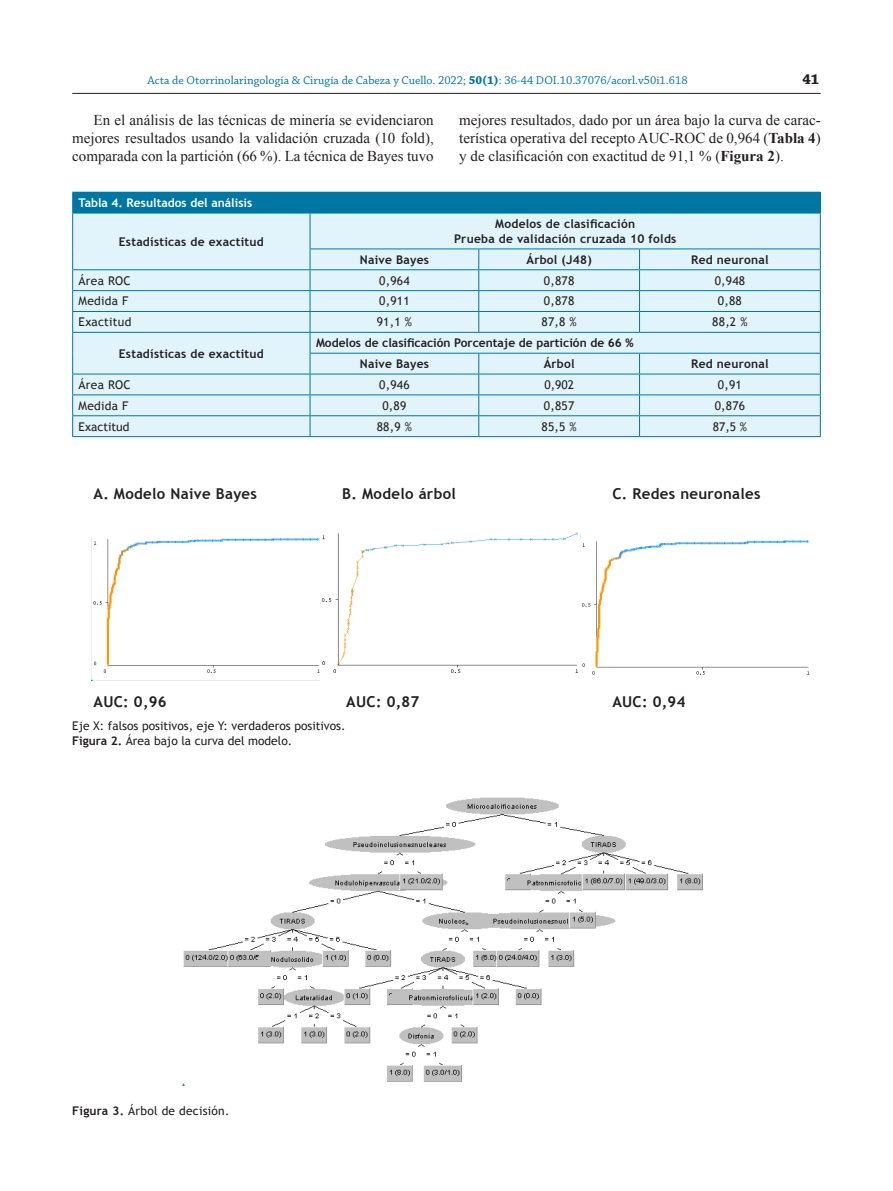
<style>
.page{position:relative;width:893px;height:1191px;background:#fff}
.page>*{position:absolute;margin:0;border:0;box-sizing:border-box;transform-origin:0 0}
.TEXTO_GENERAL{font:15px/18px "Times New Roman";color:#231f20;text-align:justify}
.SUBTITULO_DE_LINEA{font:700 15px "Trebuchet MS";letter-spacing:.02em;color:#231f20}
.t1{font:700 15px "Chaparral Pro";color:#231f20}
.TEXTO_TABLA{font:700 12px "Trebuchet MS";letter-spacing:.02em;color:#231f20}
.TEXTO_TABLA-2{font:12px "Trebuchet MS";letter-spacing:.02em;color:#231f20}
.t2{font:12px "Chaparral Pro";color:#0076a3}
.FIGURA_XX{font:12px "Trebuchet MS";color:#231f20}
.TEXTO_TABLA-3{font:700 12px "Trebuchet MS";color:#231f20}
.TABLA_XX{font:700 12px "Trebuchet MS";color:#fff}
.FIGURA_XX-2{font:12px "Trebuchet MS";letter-spacing:.02em;color:#231f20}
.TEXTO_TABLA-4{font:12px "Trebuchet MS";color:#231f20}
.s1{font-weight:700}
.s2{font-weight:700;color:#fff}
.s3{color:#fff}
</style>
<div class="page">
<hr style="left:72px;top:93px;width:749px;height:1px;background:#231f20">
<div style="left:73px;top:192px;width:747px;height:21px;background:#0076a3"></div>
<div style="left:73px;top:214px;width:747px;height:222px;background:#e1f4fc"></div>
<hr style="left:72px;top:192px;width:238px;height:1px;background:#0076a3">
<svg style="left:72px;top:193px;width:1px;height:20px"></svg>
<hr style="left:639px;top:192px;width:182px;height:1px;background:#0076a3">
<svg style="left:820px;top:193px;width:1px;height:20px"></svg>
<hr style="left:72px;top:213px;width:238px;height:1px;background:#0076a3">
<hr style="left:72px;top:213px;width:1px;height:36px;background:#0076a3">
<hr style="left:310px;top:213px;width:169px;height:1px;background:#0076a3">
<hr style="left:310px;top:213px;width:1px;height:35px;background:#0076a3">
<hr style="left:479px;top:213px;width:160px;height:1px;background:#0076a3">
<hr style="left:639px;top:213px;width:182px;height:1px;background:#0076a3">
<hr style="left:820px;top:213px;width:1px;height:35px;background:#0076a3">
<hr style="left:310px;top:248px;width:169px;height:1px;background:#0076a3">
<hr style="left:479px;top:248px;width:160px;height:1px;background:#0076a3">
<hr style="left:639px;top:248px;width:182px;height:1px;background:#0076a3">
<hr style="left:72px;top:269px;width:238px;height:1px;background:#0076a3">
<hr style="left:310px;top:269px;width:169px;height:1px;background:#0076a3">
<hr style="left:479px;top:269px;width:160px;height:1px;background:#0076a3">
<hr style="left:639px;top:269px;width:182px;height:1px;background:#0076a3">
<hr style="left:72px;top:290px;width:238px;height:1px;background:#0076a3">
<hr style="left:310px;top:290px;width:169px;height:1px;background:#0076a3">
<hr style="left:479px;top:290px;width:160px;height:1px;background:#0076a3">
<hr style="left:639px;top:290px;width:182px;height:1px;background:#0076a3">
<hr style="left:72px;top:311px;width:238px;height:1px;background:#0076a3">
<hr style="left:310px;top:311px;width:169px;height:1px;background:#0076a3">
<hr style="left:479px;top:311px;width:160px;height:1px;background:#0076a3">
<svg style="left:478px;top:249px;width:1px;height:83px"></svg>
<hr style="left:639px;top:311px;width:182px;height:1px;background:#0076a3">
<svg style="left:639px;top:249px;width:1px;height:83px"></svg>
<hr style="left:72px;top:332px;width:238px;height:1px;background:#0076a3">
<hr style="left:310px;top:332px;width:169px;height:1px;background:#0076a3">
<hr style="left:479px;top:332px;width:160px;height:1px;background:#0076a3">
<hr style="left:639px;top:332px;width:182px;height:1px;background:#0076a3">
<hr style="left:310px;top:353px;width:169px;height:1px;background:#0076a3">
<hr style="left:479px;top:353px;width:160px;height:1px;background:#0076a3">
<hr style="left:639px;top:353px;width:182px;height:1px;background:#0076a3">
<hr style="left:310px;top:374px;width:169px;height:1px;background:#0076a3">
<hr style="left:479px;top:374px;width:160px;height:1px;background:#0076a3">
<hr style="left:639px;top:374px;width:182px;height:1px;background:#0076a3">
<hr style="left:72px;top:374px;width:238px;height:1px;background:#0076a3">
<hr style="left:72px;top:394px;width:238px;height:1px;background:#0076a3">
<hr style="left:310px;top:394px;width:169px;height:1px;background:#0076a3">
<hr style="left:479px;top:394px;width:160px;height:1px;background:#0076a3">
<hr style="left:639px;top:394px;width:182px;height:1px;background:#0076a3">
<hr style="left:72px;top:415px;width:238px;height:1px;background:#0076a3">
<svg style="left:72px;top:249px;width:1px;height:187px"></svg>
<hr style="left:310px;top:415px;width:169px;height:1px;background:#0076a3">
<svg style="left:310px;top:249px;width:1px;height:187px"></svg>
<hr style="left:479px;top:415px;width:160px;height:1px;background:#0076a3">
<svg style="left:478px;top:353px;width:1px;height:83px"></svg>
<hr style="left:639px;top:415px;width:182px;height:1px;background:#0076a3">
<svg style="left:639px;top:353px;width:1px;height:83px"></svg>
<svg style="left:820px;top:249px;width:1px;height:187px"></svg>
<hr style="left:72px;top:436px;width:238px;height:1px;background:#0076a3">
<hr style="left:310px;top:436px;width:169px;height:1px;background:#0076a3">
<hr style="left:479px;top:436px;width:160px;height:1px;background:#0076a3">
<hr style="left:639px;top:436px;width:182px;height:1px;background:#0076a3">
<img style="left:183px;top:797px;width:520px;height:285px">
<img style="left:93px;top:538px;width:226px;height:135px">
<img style="left:321px;top:533px;width:260px;height:140px">
<img style="left:582px;top:540px;width:228px;height:135px">
<p class="t2" style="left:148px;top:74px;width:599px">Acta de Otorrinolaringología &amp; Cirugía de Cabeza y Cuello. 2022; <span class="s1">50(1)</span>: 36-44 DOI.10.37076/acorl.v50i1.618<span class="s2">4(2)</span><span class="s3">: 92-99</span></p>
<p class="t1" style="left:802px;top:71px;width:18px">41</p>
<p class="TEXTO_GENERAL" style="left:72px;top:111px;width:363px;text-indent:21px">En el análisis de las técnicas de minería se evidenciaron mejores resultados usando la validación cruzada (10 fold), comparada con la partición (66 %). La técnica de Bayes tuvo</p>
<p class="TEXTO_GENERAL" style="left:459px;top:111px;width:363px">mejores resultados, dado por un área bajo la curva de carac&shy;terística operativa del recepto AUC-ROC de 0,964 (<span class="s1">Tabla 4</span>) y de clasificación con exactitud de 91,1 % (<span class="s1">Figura 2</span>).</p>
<p class="TABLA_XX" style="left:79px;top:195px;width:175px">Tabla 4. Resultados del análisis</p>
<p class="TEXTO_TABLA" style="left:119px;top:234px;width:146px">Estadísticas de exactitud</p>
<p class="TEXTO_TABLA" style="left:495px;top:216px;width:141px">Modelos de clasificación</p>
<p class="TEXTO_TABLA" style="left:454px;top:231px;width:224px">Prueba de validación cruzada 10 folds</p>
<p class="TEXTO_TABLA" style="left:360px;top:252px;width:71px">Naive Bayes</p>
<p class="TEXTO_TABLA" style="left:526px;top:252px;width:67px">Árbol (J48)</p>
<p class="TEXTO_TABLA" style="left:691px;top:252px;width:79px">Red neuronal</p>
<p class="TEXTO_TABLA-2" style="left:79px;top:273px;width:54px">Área ROC</p>
<p class="TEXTO_TABLA-2" style="left:379px;top:273px;width:32px">0,964</p>
<p class="TEXTO_TABLA-2" style="left:544px;top:273px;width:32px">0,878</p>
<p class="TEXTO_TABLA-2" style="left:715px;top:273px;width:32px">0,948</p>
<p class="TEXTO_TABLA-2" style="left:79px;top:294px;width:51px">Medida F</p>
<p class="TEXTO_TABLA-2" style="left:379px;top:294px;width:32px">0,911</p>
<p class="TEXTO_TABLA-2" style="left:544px;top:294px;width:32px">0,878</p>
<p class="TEXTO_TABLA-2" style="left:718px;top:294px;width:25px">0,88</p>
<p class="TEXTO_TABLA-2" style="left:79px;top:315px;width:54px">Exactitud</p>
<p class="TEXTO_TABLA-2" style="left:377px;top:315px;width:37px">91,1 %</p>
<p class="TEXTO_TABLA-2" style="left:541px;top:315px;width:37px">87,8 %</p>
<p class="TEXTO_TABLA-2" style="left:712px;top:315px;width:37px">88,2 %</p>
<p class="TEXTO_TABLA" style="left:119px;top:346px;width:146px">Estadísticas de exactitud</p>
<p class="TEXTO_TABLA-3" style="left:316px;top:335px;width:319px">Modelos de clasificación Porcentaje de partición de 66 %</p>
<p class="TEXTO_TABLA" style="left:360px;top:356px;width:71px">Naive Bayes</p>
<p class="TEXTO_TABLA" style="left:544px;top:356px;width:32px">Árbol</p>
<p class="TEXTO_TABLA" style="left:691px;top:356px;width:79px">Red neuronal</p>
<p class="TEXTO_TABLA-2" style="left:79px;top:377px;width:54px">Área ROC</p>
<p class="TEXTO_TABLA-2" style="left:379px;top:377px;width:32px">0,946</p>
<p class="TEXTO_TABLA-2" style="left:544px;top:377px;width:31px">0,902</p>
<p class="TEXTO_TABLA-2" style="left:718px;top:377px;width:25px">0,91</p>
<p class="TEXTO_TABLA-2" style="left:79px;top:398px;width:51px">Medida F</p>
<p class="TEXTO_TABLA-2" style="left:382px;top:398px;width:25px">0,89</p>
<p class="TEXTO_TABLA-2" style="left:544px;top:398px;width:32px">0,857</p>
<p class="TEXTO_TABLA-2" style="left:715px;top:398px;width:32px">0,876</p>
<p class="TEXTO_TABLA-4" style="left:79px;top:419px;width:52px">Exactitud</p>
<p class="TEXTO_TABLA-2" style="left:377px;top:419px;width:37px">88,9 %</p>
<p class="TEXTO_TABLA-2" style="left:541px;top:419px;width:37px">85,5 %</p>
<p class="TEXTO_TABLA-2" style="left:713px;top:419px;width:36px">87,5 %</p>
<p class="SUBTITULO_DE_LINEA" style="left:94px;top:484px;width:165px">A. Modelo Naive Bayes</p>
<p class="SUBTITULO_DE_LINEA" style="left:342px;top:484px;width:115px">B. Modelo árbol</p>
<p class="SUBTITULO_DE_LINEA" style="left:612px;top:484px;width:150px">C. Redes neuronales</p>
<p class="SUBTITULO_DE_LINEA" style="left:94px;top:692px;width:75px">AUC: 0,96</p>
<p class="SUBTITULO_DE_LINEA" style="left:346px;top:692px;width:75px">AUC: 0,87</p>
<p class="SUBTITULO_DE_LINEA" style="left:612px;top:692px;width:75px">AUC: 0,94</p>
<p class="FIGURA_XX" style="left:72px;top:718px;width:275px">Eje X: falsos positivos, eje Y: verdaderos positivos.</p>
<p class="FIGURA_XX" style="left:72px;top:733px;width:221px"><span class="s1">Figura 2.</span> Área bajo la curva del modelo.</p>
<p class="FIGURA_XX-2" style="left:72px;top:1103px;width:159px"><span class="s1">Figura 3.</span> Árbol de decisión.</p>
</div>
